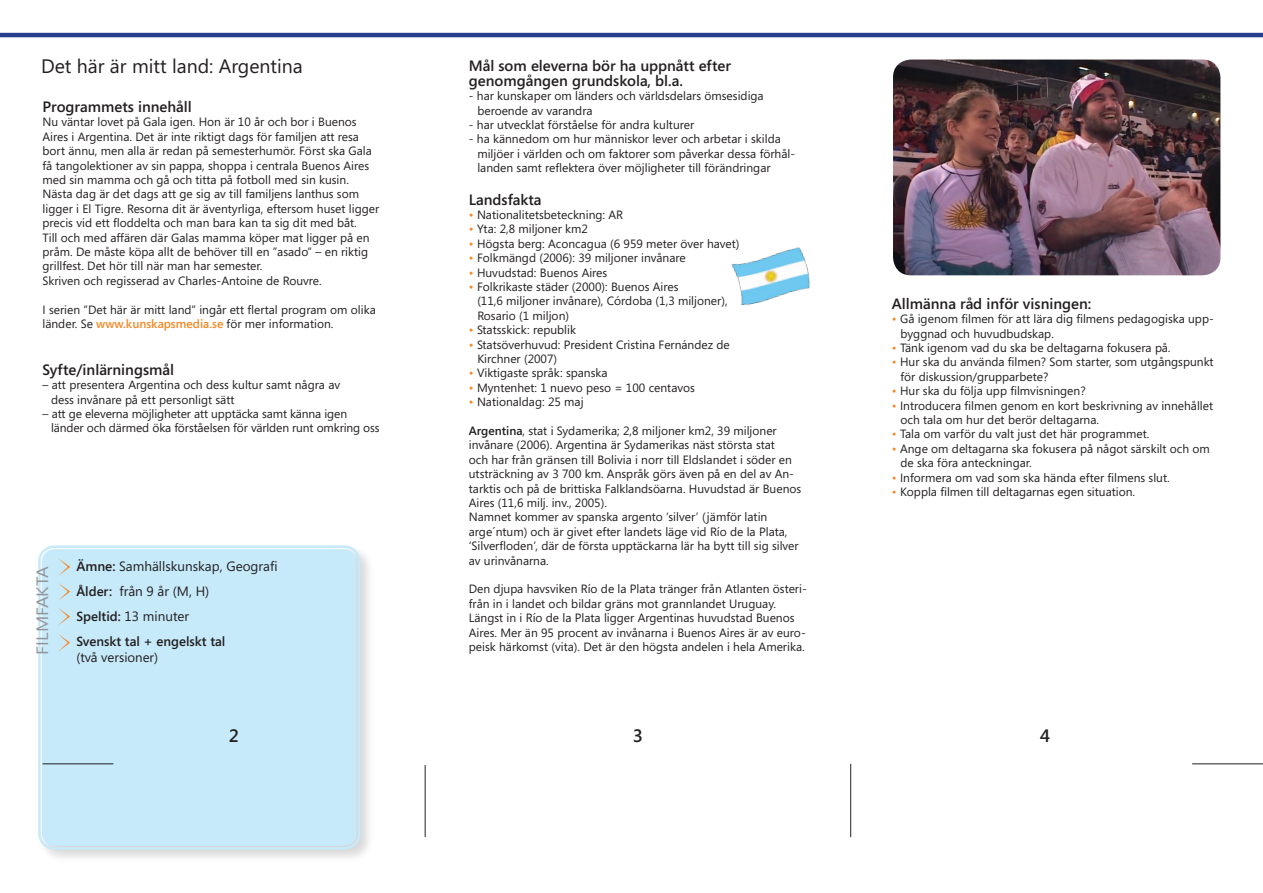
<style>
.page{position:relative;width:1263px;height:893px;background:#fff}
.page>*{position:absolute;margin:0;border:0;box-sizing:border-box;transform-origin:0 0}
.t1{font:19.5px "Segoe Media Center";color:#231f20}
.t2{font:600 18px "Segoe Media Center";color:#231f20}
.t3{font:16.5px "Segoe Media Center";color:#939598;scale:1.1 1}
.t4{font:600 15px "Segoe Media Center";color:#231f20}
.t5{font:13.5px "Segoe Media Center";color:#231f20}
.t6{font:600 13.2px "Segoe Media Center";color:#231f20}
.t7{font:13.2px "Segoe Media Center";color:#231f20}
.t8{font:12px/14.4px "Segoe Media Center";color:#231f20}
.s1{font-weight:600;color:#f68927}
.s2{font-weight:600}
.s3{font-weight:600;font-size:13.2px}
.s4{color:#f68927}
</style>
<div class="page">
<hr style="left:0;top:33px;width:1263px;height:4px;background:#253f8e">
<div style="left:36px;top:543px;width:339px;height:322px;background:#231f20;opacity:.18"></div>
<div style="left:42px;top:549px;width:315px;height:297px;background:#c6eafa;border-radius:13px"></div>
<div style="left:38px;top:545px;width:322px;height:305px;border:2px solid #c6eafa;border-radius:15px"></div>
<div style="left:43px;top:550px;width:312px;height:295px;border:2px solid #c6eafa;border-radius:10px"></div>
<svg style="left:58px;top:558px;width:12px;height:18px"></svg>
<svg style="left:58px;top:583px;width:12px;height:18px"></svg>
<svg style="left:58px;top:608px;width:12px;height:18px"></svg>
<svg style="left:58px;top:634px;width:12px;height:18px"></svg>
<hr style="left:425px;top:765px;width:1px;height:72px;background:#231f20">
<hr style="left:850px;top:764px;width:1px;height:73px;background:#231f20">
<hr style="left:1192px;top:764px;width:71px;height:1px;background:#231f20">
<hr style="left:43px;top:764px;width:70px;height:1px;background:#231f20">
<img style="left:731px;top:247px;width:79px;height:59px">
<img style="left:893px;top:60px;width:327px;height:215px;border-radius:18px">
<p class="t1" style="left:41px;top:55px;width:263px">Det här är mitt land: Argentina</p>
<p class="t4" style="left:43px;top:98px;width:151px">Programmets innehåll</p>
<p class="t8" style="left:43px;top:115px;width:338px">Nu väntar lovet på Gala igen. Hon är 10 år och bor i Buenos Aires i Argentina. Det är inte riktigt dags för familjen att resa bort ännu, men alla är redan på semesterhumör. Först ska Gala få tangolektioner av sin pappa, shoppa i centrala Buenos Aires med sin mamma och gå och titta på fotboll med sin kusin.<br>Nästa dag är det dags att ge sig av till familjens lanthus som ligger i El Tigre. Resorna dit är äventyrliga, eftersom huset ligger precis vid ett floddelta och man bara kan ta sig dit med båt.<br>Till och med affären där Galas mamma köper mat ligger på en pråm. De måste köpa allt de behöver till en ”asado” – en riktig grillfest. Det hör till när man har semester.</p>
<p class="t8" style="left:43px;top:273px;width:281px">Skriven och regisserad av Charles-Antoine de Rouvre.</p>
<p class="t8" style="left:43px;top:302px;width:335px">I serien ”Det här är mitt land” ingår ett flertal program om olika länder. Se <span class="s1">www.kunskapsmedia.se</span> för mer information.</p>
<p class="t4" style="left:43px;top:361px;width:133px">Syfte/inlärningsmål</p>
<p class="t8" style="left:43px;top:378px;width:299px">– att presentera Argentina och dess kultur samt några av</p>
<p class="t8" style="left:51px;top:392px;width:185px">dess invånare på ett personligt sätt</p>
<p class="t8" style="left:43px;top:407px;width:306px">– att ge eleverna möjligheter att upptäcka samt känna igen</p>
<p class="t8" style="left:51px;top:421px;width:330px">länder och därmed öka förståelsen för världen runt omkring oss</p>
<p class="t3" style="left:33px;top:655px;width:80px;rotate:-90deg">Fi lmfakta</p>
<p class="t5" style="left:76px;top:559px;width:203px"><span class="s2">Ämne:</span> Samhällskunskap, Geografi</p>
<p class="t5" style="left:76px;top:584px;width:134px"><span class="s3">Ålder:</span> från 9 år (M, H)</p>
<p class="t5" style="left:76px;top:608px;width:114px"><span class="s3">Speltid:</span> 13 minuter</p>
<p class="t6" style="left:76px;top:633px;width:151px">Svenskt tal + engelskt tal</p>
<p class="t7" style="left:76px;top:650px;width:83px">(två versioner)</p>
<p class="t4" style="left:469px;top:58px;width:264px">Mål som eleverna bör ha uppnått efter</p>
<p class="t4" style="left:469px;top:72px;width:215px">genomgången grundskola, bl.a.</p>
<p class="t8" style="left:469px;top:89px;width:296px">- har kunskaper om länders och världsdelars ömsesidiga</p>
<p class="t8" style="left:477px;top:103px;width:117px">beroende av varandra</p>
<p class="t8" style="left:469px;top:118px;width:227px">- har utvecklat förståelse för andra kulturer</p>
<p class="t8" style="left:469px;top:132px;width:313px">- ha kännedom om hur människor lever och arbetar i skilda</p>
<p class="t8" style="left:477px;top:146px;width:319px">miljöer i världen och om faktorer som påverkar dessa förhål&shy;landen samt reflektera över möjligheter till förändringar</p>
<p class="t4" style="left:469px;top:191px;width:74px">Landsfakta</p>
<p class="t8" style="left:469px;top:208px;width:156px"><span class="s4">•</span> Nationalitetsbeteckning: AR</p>
<p class="t8" style="left:469px;top:222px;width:121px"><span class="s4">•</span> Yta: 2,8 miljoner km2</p>
<p class="t8" style="left:469px;top:236px;width:272px"><span class="s4">•</span> Högsta berg: Aconcagua (6 959 meter över havet)</p>
<p class="t8" style="left:469px;top:251px;width:218px"><span class="s4">•</span> Folkmängd (2006): 39 miljoner invånare</p>
<p class="t8" style="left:469px;top:265px;width:140px"><span class="s4">•</span> Huvudstad: Buenos Aires</p>
<p class="t8" style="left:469px;top:280px;width:211px"><span class="s4">•</span> Folkrikaste städer (2000): Buenos Aires</p>
<p class="t8" style="left:477px;top:294px;width:252px">(11,6 miljoner invånare), Córdoba (1,3 miljoner),<br>Rosario (1 miljon)</p>
<p class="t8" style="left:469px;top:323px;width:109px"><span class="s4">•</span> Statsskick: republik</p>
<p class="t8" style="left:469px;top:337px;width:262px"><span class="s4">•</span> Statsöverhuvud: President Cristina Fernández de</p>
<p class="t8" style="left:477px;top:352px;width:81px">Kirchner (2007)</p>
<p class="t8" style="left:469px;top:366px;width:140px"><span class="s4">•</span> Viktigaste språk: spanska</p>
<p class="t8" style="left:469px;top:380px;width:228px"><span class="s4">•</span> Myntenhet: 1 nuevo peso = 100 centavos</p>
<p class="t8" style="left:469px;top:395px;width:116px"><span class="s4">•</span> Nationaldag: 25 maj</p>
<p class="t8" style="left:469px;top:424px;width:334px"><span class="s2">Argentina</span>, stat i Sydamerika; 2,8 miljoner km2, 39 miljoner invånare (2006). Argentina är Sydamerikas näst största stat<br>och har från gränsen till Bolivia i norr till Eldslandet i söder en utsträckning av 3 700 km. Anspråk görs även på en del av An&shy;tarktis och på de brittiska Falklandsöarna. Huvudstad är Buenos Aires (11,6 milj. inv., 2005).</p>
<p class="t8" style="left:469px;top:510px;width:331px">Namnet kommer av spanska argento ‘silver’ (jämför latin arge´ntum) och är givet efter landets läge vid Río de la Plata, ‘Silverfloden’, där de första upptäckarna lär ha bytt till sig silver av urinvånarna.</p>
<p class="t8" style="left:469px;top:582px;width:339px">Den djupa havsviken Río de la Plata tränger från Atlanten österi&shy;från in i landet och bildar gräns mot grannlandet Uruguay.</p>
<p class="t8" style="left:469px;top:611px;width:338px">Längst in i Río de la Plata ligger Argentinas huvudstad Buenos<br>Aires. Mer än 95 procent av invånarna i Buenos Aires är av euro&shy;peisk härkomst (vita). Det är den högsta andelen i hela Amerika.</p>
<p class="t4" style="left:892px;top:295px;width:201px">Allmänna råd inför visningen:</p>
<p class="t8" style="left:892px;top:312px;width:323px"><span class="s4">•</span> Gå igenom filmen för att lära dig filmens pedagogiska upp-</p>
<p class="t8" style="left:900px;top:326px;width:155px">byggnad och huvudbudskap.</p>
<p class="t8" style="left:892px;top:341px;width:280px"><span class="s4">•</span> Tänk igenom vad du ska be deltagarna fokusera på.</p>
<p class="t8" style="left:892px;top:355px;width:323px"><span class="s4">•</span> Hur ska du använda filmen? Som starter, som utgångspunkt</p>
<p class="t8" style="left:900px;top:369px;width:149px">för diskussion/grupparbete?</p>
<p class="t8" style="left:892px;top:384px;width:195px"><span class="s4">•</span> Hur ska du följa upp filmvisningen?</p>
<p class="t8" style="left:892px;top:398px;width:323px"><span class="s4">•</span> Introducera filmen genom en kort beskrivning av innehållet</p>
<p class="t8" style="left:900px;top:413px;width:200px">och tala om hur det berör deltagarna.</p>
<p class="t8" style="left:892px;top:427px;width:259px"><span class="s4">•</span> Tala om varför du valt just det här programmet.</p>
<p class="t8" style="left:892px;top:441px;width:319px"><span class="s4">•</span> Ange om deltagarna ska fokusera på något särskilt och om</p>
<p class="t8" style="left:900px;top:456px;width:133px">de ska föra anteckningar.</p>
<p class="t8" style="left:892px;top:470px;width:279px"><span class="s4">•</span> Informera om vad som ska hända efter filmens slut.</p>
<p class="t8" style="left:892px;top:485px;width:245px"><span class="s4">•</span> Koppla filmen till deltagarnas egen situation.</p>
<p class="t2" style="left:229px;top:726px;width:12px">2</p>
<p class="t2" style="left:633px;top:726px;width:12px">3</p>
<p class="t2" style="left:1040px;top:726px;width:12px">4</p>
</div>
